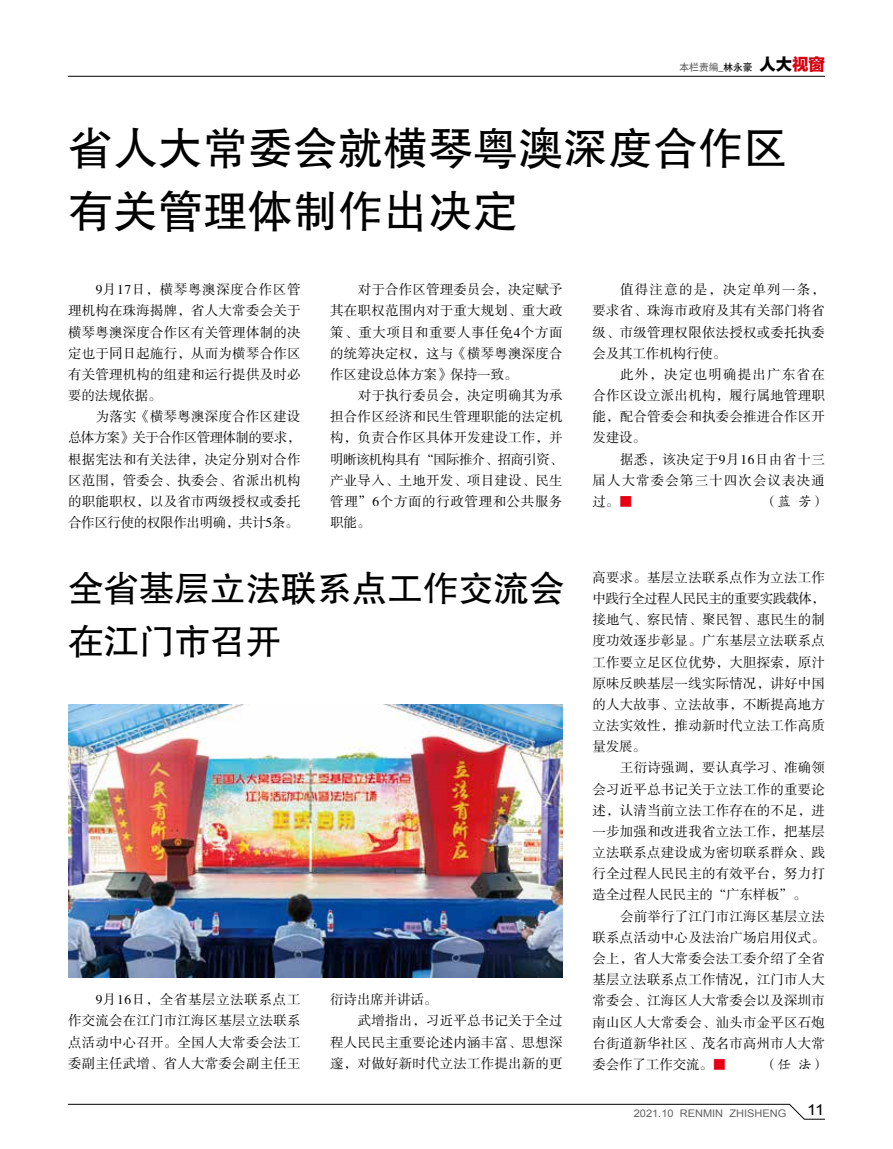
<style>
.page{position:relative;width:893px;height:1149px;background:#fff}
.page>*{position:absolute;margin:0;border:0;box-sizing:border-box;transform-origin:0 0}
.t1{font:45px/63px "FZHTJW GB1 0";color:#000}
.t2{font:36px/52.5px "FZHTJW GB1 0";letter-spacing:-.015em;color:#000}
.t3{font:15px "Arial";color:#000;scale:1.1 1}
.t4{font:13.5px/21.1px "FZSSJW GB1 0";letter-spacing:.015em;color:#000;text-align:justify}
.t5{font:13.5px "FZSSJW GB1 0";letter-spacing:-.01em;color:#000}
.t6{font:13.5px "FZKTJW GB1 0";color:#000}
.t7{font:10.5px "Arial";color:#636262;scale:1.05 1}
.t8{font:9.75px "Heiti CSEG Medium GB";color:#636262}
.s1{color:#000}
.s2{font-family:"FZLTTHJW GB1 0";font-size:16.5px;color:#000}
.s3{font-family:"FZLTTHJW GB1 0";font-size:16.5px;color:#d7000f}
.s4{color:#e60012}
</style>
<div class="page">
<svg style="left:68px;top:1103px;width:757px;height:16px"></svg>
<hr style="left:68px;top:76px;width:757px;height:1px;background:#000">
<img style="left:68px;top:704px;width:495px;height:272px">
<p class="t8" style="left:679px;top:62px;width:147px">本栏责编_<span class="s1">林永豪</span> <span class="s2">人大</span><span class="s3">视窗</span></p>
<h1 class="t1" style="left:68px;top:118px;width:722px">省人大常委会就横琴粤澳深度合作区有关管理体制作出决定</h1>
<p class="t4" style="left:68px;top:279px;width:234px;text-indent:28px">9月17日，横琴粤澳深度合作区管理机构在珠海揭牌，省人大常委会关于横琴粤澳深度合作区有关管理体制的决定也于同日起施行，从而为横琴合作区有关管理机构的组建和运行提供及时必要的法规依据。</p>
<p class="t4" style="left:68px;top:406px;width:234px;text-indent:28px">为落实《横琴粤澳深度合作区建设总体方案》关于合作区管理体制的要求，根据宪法和有关法律，决定分别对合作区范围，管委会、执委会、省派出机构的职能职权，以及省市两级授权或委托合作区行使的权限作出明确，共计5条。</p>
<p class="t4" style="left:330px;top:280px;width:234px;text-indent:28px">对于合作区管理委员会，决定赋予其在职权范围内对于重大规划、重大政策、重大项目和重要人事任免4个方面的统筹决定权，这与《横琴粤澳深度合作区建设总体方案》保持一致。</p>
<p class="t4" style="left:330px;top:385px;width:234px;text-indent:28px">对于执行委员会，决定明确其为承担合作区经济和民生管理职能的法定机构，负责合作区具体开发建设工作，并明晰该机构具有“国际推介、招商引资、产业导入、土地开发、项目建设、民生管理”6个方面的行政管理和公共服务职能。</p>
<h2 class="t2" style="left:68px;top:562px;width:498px">全省基层立法联系点工作交流会在江门市召开</h2>
<p class="t4" style="left:68px;top:989px;width:234px;text-indent:28px">9月16日，全省基层立法联系点工作交流会在江门市江海区基层立法联系点活动中心召开。全国人大常委会法工委副主任武增、省人大常委会副主任王</p>
<p class="t5" style="left:330px;top:992px;width:109px">衍诗出席并讲话。</p>
<p class="t4" style="left:358px;top:1010px;width:206px">武增指出，习近平总书记关于全过</p>
<p class="t4" style="left:330px;top:1031px;width:234px">程人民民主重要论述内涵丰富、思想深</p>
<p class="t4" style="left:330px;top:1052px;width:234px">邃，对做好新时代立法工作提出新的更</p>
<p class="t4" style="left:592px;top:280px;width:234px;text-indent:28px">值得注意的是，决定单列一条，要求省、珠海市政府及其有关部门将省级、市级管理权限依法授权或委托执委会及其工作机构行使。</p>
<p class="t4" style="left:592px;top:364px;width:234px;text-indent:28px">此外，决定也明确提出广东省在合作区设立派出机构，履行属地管理职能，配合管委会和执委会推进合作区开发建设。</p>
<p class="t4" style="left:592px;top:449px;width:234px;text-indent:28px">据悉，该决定于9月16日由省十三届人大常委会第三十四次会议表决通过。<span class="s4">■</span></p>
<p class="t6" style="left:764px;top:494px;width:62px">（蓝 芳）</p>
<p class="t4" style="left:592px;top:567px;width:234px">高要求。基层立法联系点作为立法工作中践行全过程人民民主的重要实践载体，接地气、察民情、聚民智、惠民生的制度功效逐步彰显。广东基层立法联系点工作要立足区位优势，大胆探索，原汁原味反映基层一线实际情况，讲好中国的人大故事、立法故事，不断提高地方立法实效性，推动新时代立法工作高质量发展。</p>
<p class="t4" style="left:592px;top:757px;width:234px;text-indent:28px">王衍诗强调，要认真学习、准确领会习近平总书记关于立法工作的重要论述，认清当前立法工作存在的不足，进一步加强和改进我省立法工作，把基层立法联系点建设成为密切联系群众、践行全过程人民民主的有效平台，努力打造全过程人民民主的“广东样板”。</p>
<p class="t4" style="left:592px;top:905px;width:234px;text-indent:28px">会前举行了江门市江海区基层立法联系点活动中心及法治广场启用仪式。会上，省人大常委会法工委介绍了全省基层立法联系点工作情况，江门市人大常委会、江海区人大常委会以及深圳市南山区人大常委会、汕头市金平区石炮台街道新华社区、茂名市高州市人大常委会作了工作交流。<span class="s4">■</span></p>
<p class="t6" style="left:764px;top:1056px;width:62px">（任 法）</p>
<p class="t7" style="left:634px;top:1105px;width:147px">2021.10 RENMIN ZHISHENG</p>
<p class="t3" style="left:807px;top:1099px;width:17px">11</p>
</div>
